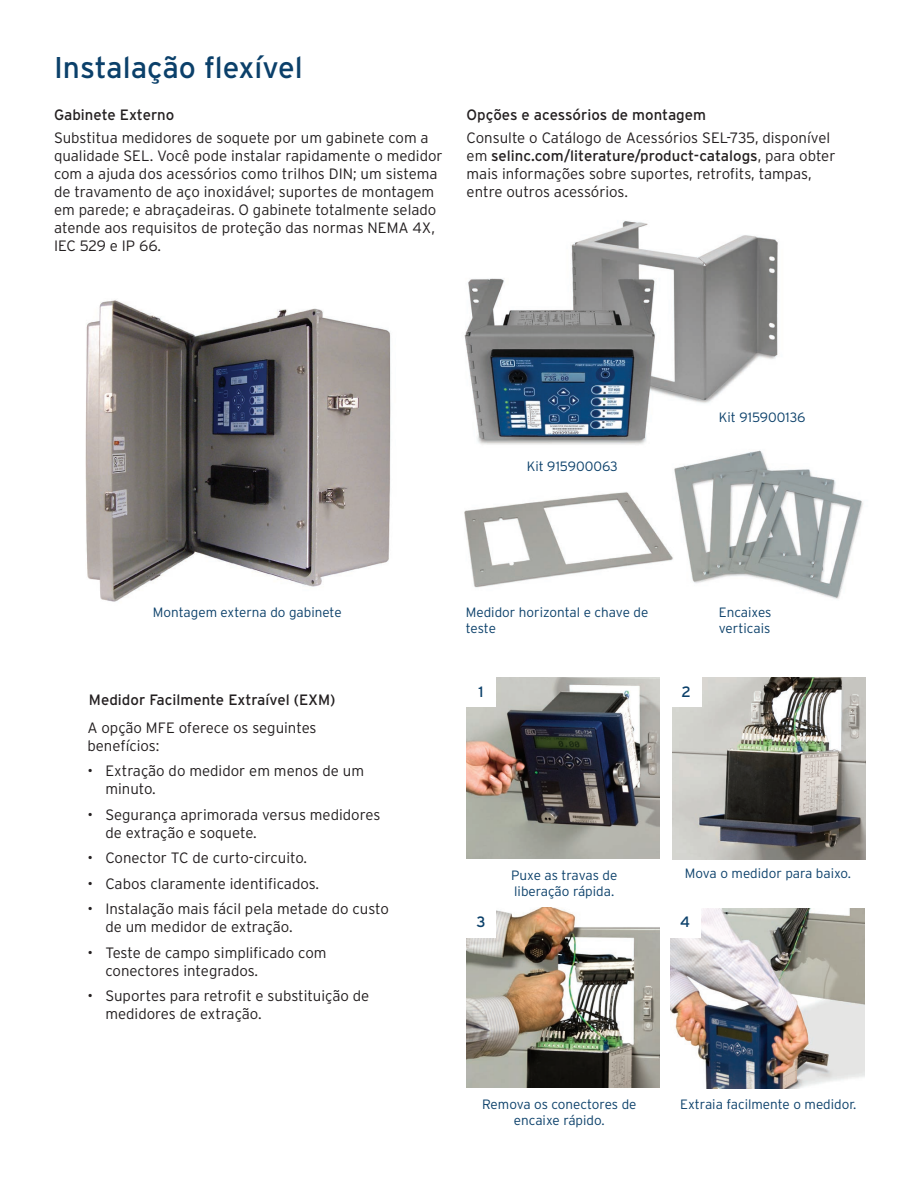
<style>
.page{position:relative;width:918px;height:1188px;background:#fff}
.page>*{position:absolute;margin:0;border:0;box-sizing:border-box;transform-origin:0 0}
.t1{font:30px "Interstate Poly";color:#0b406a}
.t2{font:300 15px/18px "Interstate Poly";color:#231f20}
.t3{font:15px "Interstate Poly";color:#231f20}
.t4{font:15px "Interstate Poly";color:#0b406a}
.t5{font:15px "Interstate";color:#0b406a}
.t6{font:300 13.5px/16.2px "Interstate Poly";color:#0b406a}
.s1{font-weight:400}
</style>
<div class="page">
<img style="left:464px;top:221px;width:314px;height:224px">
<img style="left:85px;top:300px;width:306px;height:302px">
<img style="left:671px;top:909px;width:193px;height:180px">
<img style="left:672px;top:678px;width:193px;height:181px">
<img style="left:467px;top:678px;width:193px;height:180px">
<img style="left:467px;top:907px;width:193px;height:181px">
<div style="left:465px;top:674px;width:30px;height:32px;background:#fff"></div>
<div style="left:465px;top:906px;width:30px;height:32px;background:#fff"></div>
<div style="left:671px;top:906px;width:30px;height:32px;background:#fff"></div>
<div style="left:671px;top:674px;width:30px;height:32px;background:#fff"></div>
<img style="left:665px;top:442px;width:198px;height:157px">
<img style="left:464px;top:491px;width:216px;height:103px">
<h1 class="t1" style="left:54px;top:46px;width:250px">Instalação flexível</h1>
<p class="t3" style="left:54px;top:104px;width:122px">Gabinete Externo</p>
<p class="t2" style="left:54px;top:127px;width:390px">Substitua medidores de soquete por um gabinete com a qualidade SEL. Você pode instalar rapidamente o medidor com a ajuda dos acessórios como trilhos DIN; um sistema de travamento de aço inoxidável; suportes de montagem em parede; e abraçadeiras. O gabinete totalmente selado atende aos requisitos de proteção das normas NEMA 4X, IEC 529 e IP 66.</p>
<p class="t3" style="left:467px;top:104px;width:241px">Opções e acessórios de montagem</p>
<p class="t2" style="left:467px;top:128px;width:370px">Consulte o Catálogo de Acessórios SEL-735, disponível em <span class="s1">selinc.com/literature/product-catalogs</span>, para obter mais informações sobre suportes, retrofits, tampas, entre outros acessórios.</p>
<p class="t6" style="left:153px;top:603px;width:190px">Montagem externa do gabinete</p>
<p class="t3" style="left:89px;top:689px;width:248px">Medidor Facilmente Extraível (EXM)</p>
<p class="t2" style="left:87px;top:717px;width:231px">A opção MFE oferece os seguintes benefícios:</p>
<p class="t2" style="left:105px;top:761px;width:260px;text-indent:-18px">• Extração do medidor em menos de um minuto.</p>
<p class="t2" style="left:105px;top:804px;width:277px;text-indent:-18px">• Segurança aprimorada versus medidores de extração e soquete.</p>
<p class="t2" style="left:87px;top:848px;width:221px">• Conector TC de curto-circuito.</p>
<p class="t2" style="left:87px;top:873px;width:233px">• Cabos claramente identificados.</p>
<p class="t2" style="left:105px;top:899px;width:285px;text-indent:-18px">• Instalação mais fácil pela metade do custo de um medidor de extração.</p>
<p class="t2" style="left:105px;top:942px;width:223px;text-indent:-18px">• Teste de campo simplificado com conectores integrados.</p>
<p class="t2" style="left:105px;top:986px;width:265px;text-indent:-18px">• Suportes para retrofit e substituição de medidores de extração.</p>
<p class="t6" style="left:527px;top:457px;width:93px">Kit 915900063</p>
<p class="t6" style="left:719px;top:408px;width:88px">Kit 915900136</p>
<p class="t6" style="left:466px;top:603px;width:184px">Medidor horizontal e chave de teste</p>
<p class="t6" style="left:719px;top:603px;width:54px">Encaixes verticais</p>
<p class="t5" style="left:478px;top:683px;width:7px">1</p>
<p class="t4" style="left:682px;top:681px;width:11px">2</p>
<p class="t6" style="left:511px;top:866px;width:108px">Puxe as travas de liberação rápida.</p>
<p class="t6" style="left:685px;top:865px;width:168px">Mova o medidor para baixo.</p>
<p class="t4" style="left:476px;top:911px;width:11px">3</p>
<p class="t4" style="left:680px;top:911px;width:12px">4</p>
<p class="t6" style="left:482px;top:1095px;width:156px;text-align:center">Remova os conectores de encaixe rápido.</p>
<p class="t6" style="left:680px;top:1095px;width:178px">Extraia facilmente o medidor.</p>
</div>
